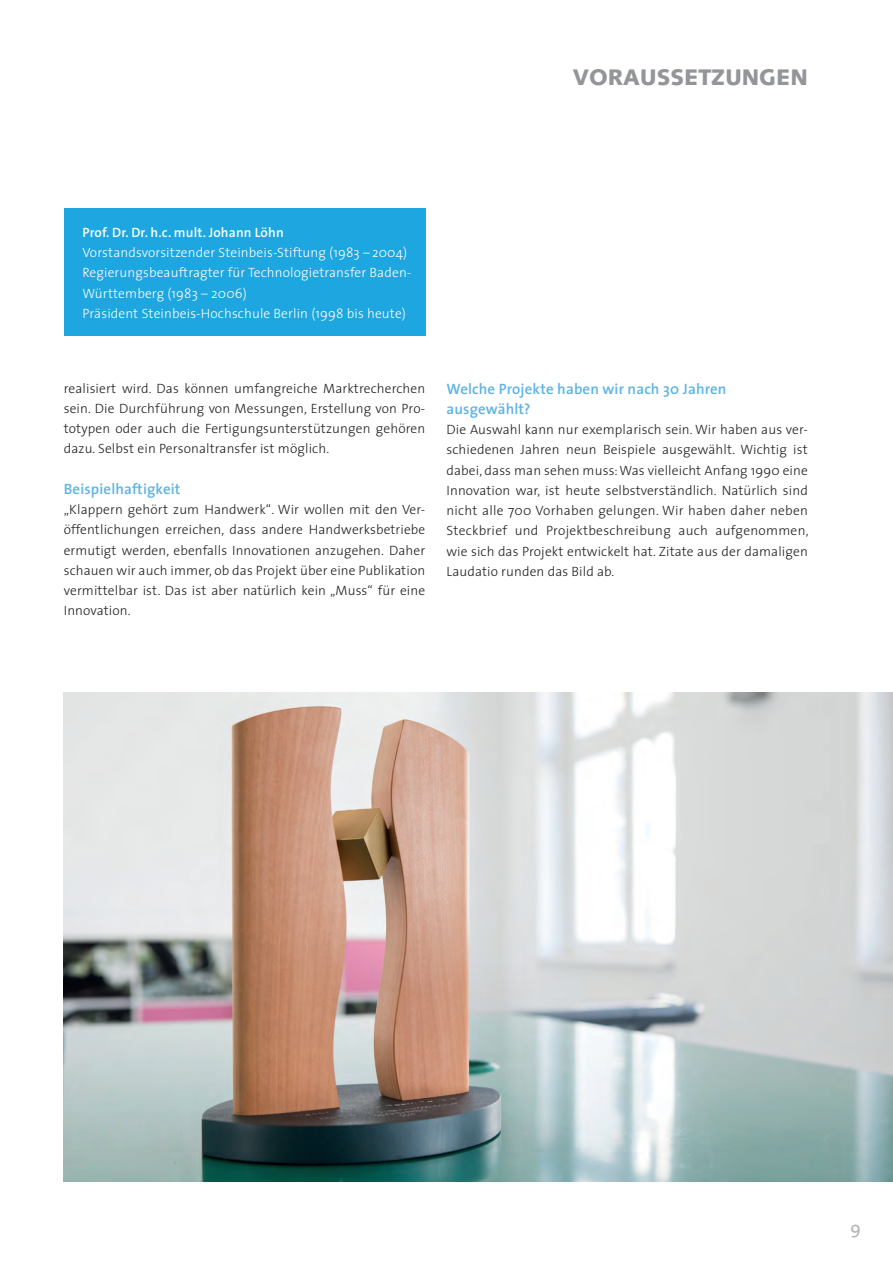
<style>
.page{position:relative;width:893px;height:1263px;background:#fff}
.page>*{position:absolute;margin:0;border:0;box-sizing:border-box;transform-origin:0 0}
.t1{font:900 22.5px "Syntax";color:#939598}
.t2{font:18px "The Sans";color:#b2b3b7}
.Überschrift_Kasten_B{font:600 15px/20.2px "The Sans";letter-spacing:.01em;color:#5eb3e4}
.Copy{font:300 13.5px/20.2px "The Sans";letter-spacing:.01em;color:#231f20;text-align:justify}
.Copy-2{font:300 13.5px/20.2px "The Sans";letter-spacing:.01em;color:#fff}
.Copy-3{font:600 13.5px "The Sans";letter-spacing:.01em;color:#fff}
</style>
<div class="page">
<div style="left:64px;top:208px;width:361px;height:128px;background:#1da6df"></div>
<img style="left:64px;top:692px;width:829px;height:489px">
<p class="t1" style="left:573px;top:64px;width:237px">VORAUSSETZUNGEN</p>
<p class="Copy-3" style="left:82px;top:221px;width:203px">Prof. Dr. Dr. h.c. mult. Johann Löhn</p>
<p class="Copy-2" style="left:82px;top:242px;width:326px">Vorstandsvorsitzender Steinbeis-Stiftung (1983 – 2004)</p>
<p class="Copy-2" style="left:82px;top:262px;width:330px">Regierungsbeauftragter für Technologietransfer Baden-<br>Württemberg (1983 – 2006)</p>
<p class="Copy-2" style="left:82px;top:303px;width:325px">Präsident Steinbeis-Hochschule Berlin (1998 bis heute)</p>
<p class="Copy" style="left:64px;top:377px;width:363px">realisiert wird. Das können umfangreiche Marktrecherchen sein. Die Durchführung von Messungen, Erstellung von Pro&shy;totypen oder auch die Fertigungsunterstützungen gehören dazu. Selbst ein Personaltransfer ist möglich.</p>
<p class="Überschrift_Kasten_B" style="left:64px;top:478px;width:118px">Beispielhaftigkeit</p>
<p class="Copy" style="left:64px;top:499px;width:363px">„Klappern gehört zum Handwerk“. Wir wollen mit den Ver&shy;öffentlichungen erreichen, dass andere Handwerksbetriebe ermutigt werden, ebenfalls Innovationen anzugehen. Daher schauen wir auch immer, ob das Projekt über eine Publikation vermittelbar ist. Das ist aber natürlich kein „Muss“ für eine Innovation.</p>
<p class="Überschrift_Kasten_B" style="left:446px;top:378px;width:282px">Welche Projekte haben wir nach 30 Jahren ausgewählt?</p>
<p class="Copy" style="left:446px;top:419px;width:364px">Die Auswahl kann nur exemplarisch sein. Wir haben aus ver&shy;schiedenen Jahren neun Beispiele ausgewählt. Wichtig ist dabei, dass man sehen muss: Was vielleicht Anfang 1990 eine Innovation war, ist heute selbstverständlich. Natürlich sind nicht alle 700 Vorhaben gelungen. Wir haben daher neben Steckbrief und Projektbeschreibung auch aufgenommen, wie sich das Projekt entwickelt hat. Zitate aus der damaligen Laudatio runden das Bild ab.</p>
<p class="t2" style="left:850px;top:1212px;width:12px">9</p>
</div>
